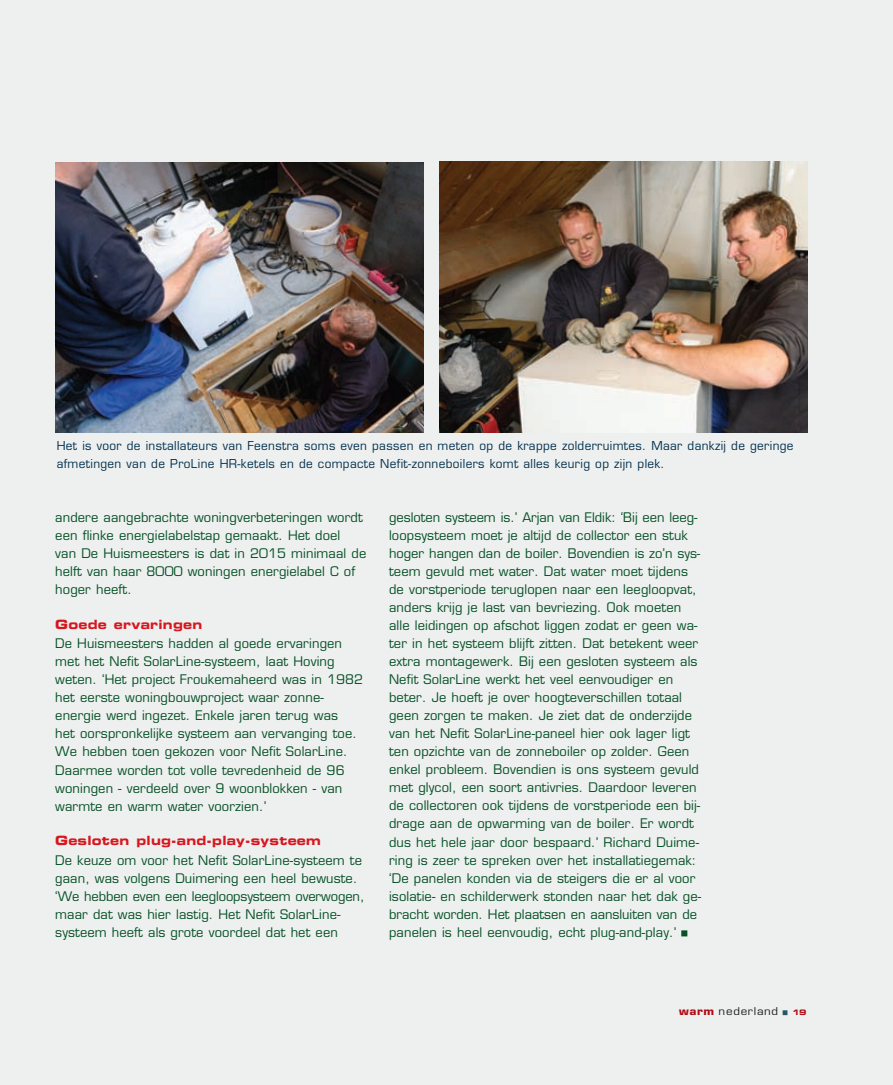
<style>
.page{position:relative;width:893px;height:1085px;background:#fff}
.page>*{position:absolute;margin:0;border:0;box-sizing:border-box;transform-origin:0 0}
.t1{font:12.9px/18px "Eurostile LT Std";letter-spacing:.01em;color:#065026}
.t2{font:12.75px "Eurostile LT Std Bold Ex 2";letter-spacing:.02em;color:#d7171f;scale:.95 1}
.t3{font:12px/18px "Eurostile LT Std";letter-spacing:.03em;color:#03304e}
.t4{font:10.5px "Eurostile LT Std";letter-spacing:.055em;color:#231f20;scale:1.1 1}
.s1{font-family:"European Pi One";font-size:6px}
.s2{font-weight:700;color:#b00d15}
.s3{font-family:"European Pi One";font-size:4.8px;color:#245964}
.s4{font-family:"Eurostile LT Std Bold Ex 2";font-size:7.5px;color:#b00d15}
</style>
<div class="page">
<div style="left:0;top:0;width:893px;height:1084px;background:#edf0ef"></div>
<img style="left:55px;top:162px;width:369px;height:270px">
<img style="left:440px;top:162px;width:368px;height:270px">
<p class="t3" style="left:57px;top:437px;width:738px">Het is voor de installateurs van Feenstra soms even passen en meten op de krappe zolderruimtes. Maar dankzij de geringe afmetingen van de ProLine HR-ketels en de compacte Nefit-zonneboilers komt alles keurig op zijn plek.</p>
<p class="t1" style="left:55px;top:508px;width:313px">andere aangebrachte woningverbeteringen wordt een flinke energielabelstap gemaakt. Het doel<br>van De Huismeesters is dat in 2015 minimaal de helft van haar 8000 woningen energielabel C of hoger heeft.</p>
<p class="t2" style="left:55px;top:615px;width:156px">Goede ervaringen</p>
<p class="t1" style="left:55px;top:634px;width:309px">De Huismeesters hadden al goede ervaringen met het Nefit SolarLine-systeem, laat Hoving weten. ‘Het project Froukemaheerd was in 1982 het eerste woningbouwproject waar zonne&shy;energie werd ingezet. Enkele jaren terug was<br>het oorspronkelijke systeem aan vervanging toe.<br>We hebben toen gekozen voor Nefit SolarLine.<br>Daarmee worden tot volle tevredenheid de 96 woningen - verdeeld over 9 woonblokken - van warmte en warm water voorzien.’</p>
<p class="t2" style="left:55px;top:831px;width:281px">Gesloten plug-and-play-systeem</p>
<p class="t1" style="left:55px;top:850px;width:311px">De keuze om voor het Nefit SolarLine-systeem te gaan, was volgens Duimering een heel bewuste. ‘We hebben even een leegloopsysteem overwogen, maar dat was hier lastig. Het Nefit SolarLine&shy;systeem heeft als grote voordeel dat het een</p>
<p class="t1" style="left:389px;top:508px;width:314px">gesloten systeem is.’ Arjan van Eldik: ‘Bij een leeg&shy;loopsysteem moet je altijd de collector een stuk hoger hangen dan de boiler. Bovendien is zo’n sys&shy;teem gevuld met water. Dat water moet tijdens de vorstperiode teruglopen naar een leegloopvat, anders krijg je last van bevriezing. Ook moeten alle leidingen op afschot liggen zodat er geen wa&shy;ter in het systeem blijft zitten. Dat betekent weer extra montagewerk. Bij een gesloten systeem als Nefit SolarLine werkt het veel eenvoudiger en beter. Je hoeft je over hoogteverschillen totaal geen zorgen te maken. Je ziet dat de onderzijde van het Nefit SolarLine-paneel hier ook lager ligt ten opzichte van de zonneboiler op zolder. Geen enkel probleem. Bovendien is ons systeem gevuld met glycol, een soort antivries. Daardoor leveren de collectoren ook tijdens de vorstperiode een bij&shy;drage aan de opwarming van de boiler. Er wordt dus het hele jaar door bespaard.’ Richard Duime&shy;ring is zeer te spreken over het installatiegemak: ‘De panelen konden via de steigers die er al voor isolatie- en schilderwerk stonden naar het dak ge&shy;bracht worden. Het plaatsen en aansluiten van de panelen is heel eenvoudig, echt plug-and-play.’ <span class="s1">W</span></p>
<p class="t4" style="left:679px;top:1004px;width:117px"><span class="s2">warm</span> nederland <span class="s3">W</span> <span class="s4">19</span></p>
</div>
